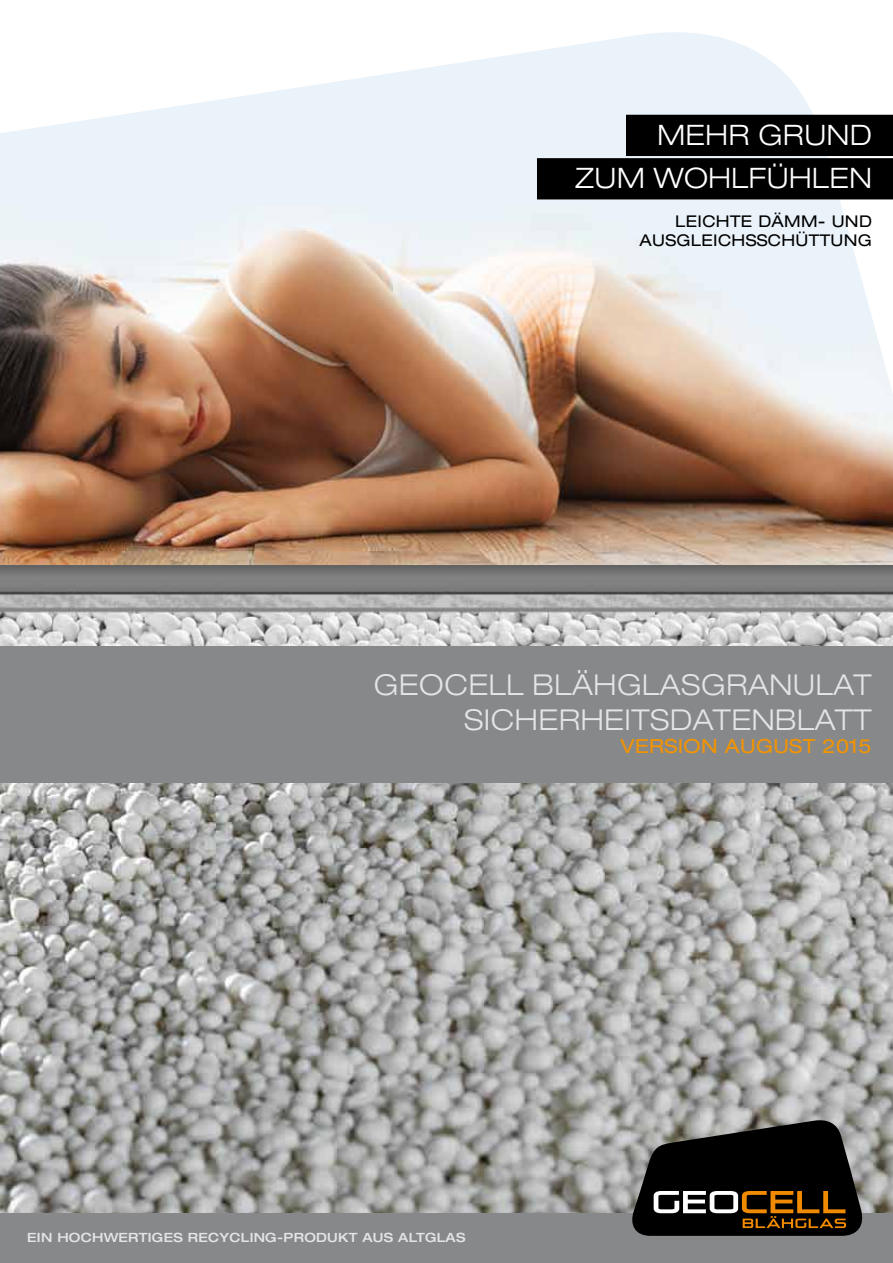
<style>
.page{position:relative;width:893px;height:1263px;background:#fff}
.page>*{position:absolute;margin:0;border:0;box-sizing:border-box;transform-origin:0 0}
.t1{font:300 expanded 28.8px/34.5px "Helvetica Neue LT Std";letter-spacing:.02em;color:#e3e4e4;text-align:right}
.t2{font:300 expanded 28.2px/43.3px "Helvetica Neue LT Std";letter-spacing:.02em;color:#fff;text-align:right}
.t3{font:expanded 19.5px "Helvetica Neue LT Std";letter-spacing:.02em;color:#f39400}
.t4{font:expanded 16.2px/19.5px "Helvetica Neue LT Pro";letter-spacing:.02em;color:#000}
.t5{font:500 expanded 12.75px "Helvetica Neue LT Std";letter-spacing:.02em;color:#e3e4e4}
</style>
<div class="page">
<img style="left:0;top:32px;width:893px;height:534px">
<img style="left:0;top:782px;width:893px;height:431px">
<svg style="left:537px;top:115px;width:356px;height:84px;background:#222324"></svg>
<img style="left:0;top:566px;width:893px;height:80px">
<div style="left:0;top:1213px;width:893px;height:50px;background:#87888a"></div>
<div style="left:0;top:646px;width:893px;height:136px;background:#87888a"></div>
<svg style="left:632px;top:1120px;width:230px;height:116px;background:#312c25"></svg>
<p class="t2" style="left:576px;top:113px;width:298px">MEHR GRUND<br>ZUM WOHLFÜHLEN</p>
<p class="t4" style="left:640px;top:211px;width:232px;text-indent:36px">LEICHTE DÄMM- UND<br>AUSGLEICH</p>
<p class="t4" style="left:746px;top:230px;width:76px">SSCH ÜTTUN</p>
<p class="t4" style="left:858px;top:230px;width:16px">G</p>
<p class="t1" style="left:374px;top:667px;width:499px">GEOCELL BLÄHGLASGRANULAT<br>SICHERHEITSDATENBLATT</p>
<p class="t3" style="left:621px;top:734px;width:252px">VERSION AUGUST 2015</p>
<p class="t5" style="left:27px;top:1229px;width:440px">EIN HOCHWERTIGES RECYCLING-PRODUKT AUS ALTGLAS</p>
</div>
